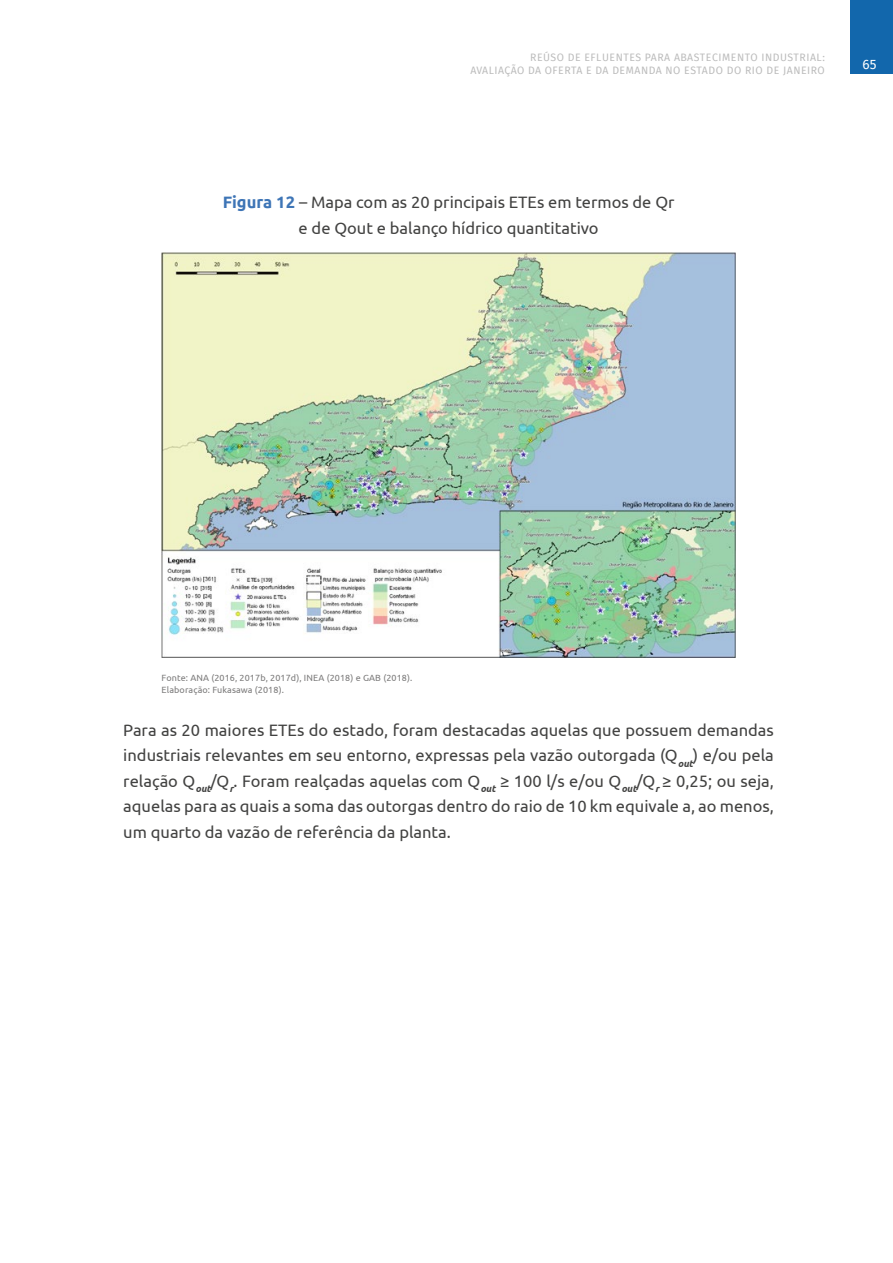
<style>
.page{position:relative;width:893px;height:1263px;background:#fff}
.page>*{position:absolute;margin:0;border:0;box-sizing:border-box;transform-origin:0 0}
.t1{font:16.5px/25.5px "Ubuntu";color:#424241;text-align:center}
.t2{font:13.5px "Fira Sans";color:#fff}
.t3{font:10.5px/12.6px "Fira Sans";letter-spacing:.05em;color:#bcbcbc;text-align:right}
.t4{font:9px/12px "Ubuntu";letter-spacing:.01em;color:#7c7b7b}
.s1{font-weight:700;color:#3e75b6}
</style>
<div class="page">
<div style="left:850px;top:0;width:43px;height:74px;background:#1267ac"></div>
<img style="left:162px;top:253px;width:573px;height:404px">
<p class="t3" style="left:470px;top:51px;width:356px">REÚSO DE EFLUENTES PARA ABASTECIMENTO INDUSTRIAL:<br>AVALIAÇÃO DA OFERTA E DA DEMANDA NO ESTADO DO RIO DE JANEIRO</p>
<p class="t2" style="left:862px;top:54px;width:16px">65</p>
<p class="t1" style="left:223px;top:189px;width:453px"><span class="s1">Figura 12</span> – Mapa com as 20 principais ETEs em termos de Qr e de Qout e balanço hídrico quantitativo</p>
<p class="t4" style="left:162px;top:672px;width:252px">Fonte: ANA (2016, 2017b, 2017d), INEA (2018) e GAB (2018).<br>Elaboração: Fukasawa (2018).</p>
<p class="t1" style="left:123px;top:717px;width:652px;text-align:justify">Para as 20 maiores ETEs do estado, foram destacadas aquelas que possuem demandas industriais relevantes em seu entorno, expressas pela vazão outorgada (Q<sub>out</sub>) e/ou pela relação Q<sub>out</sub>/Q<sub>r</sub>. Foram realçadas aquelas com Q<sub>out</sub> ≥ 100 l/s e/ou Q<sub>out</sub>/Q<sub>r</sub> ≥ 0,25; ou seja, aquelas para as quais a soma das outorgas dentro do raio de 10 km equivale a, ao menos, um quarto da vazão de referência da planta.</p>
</div>
